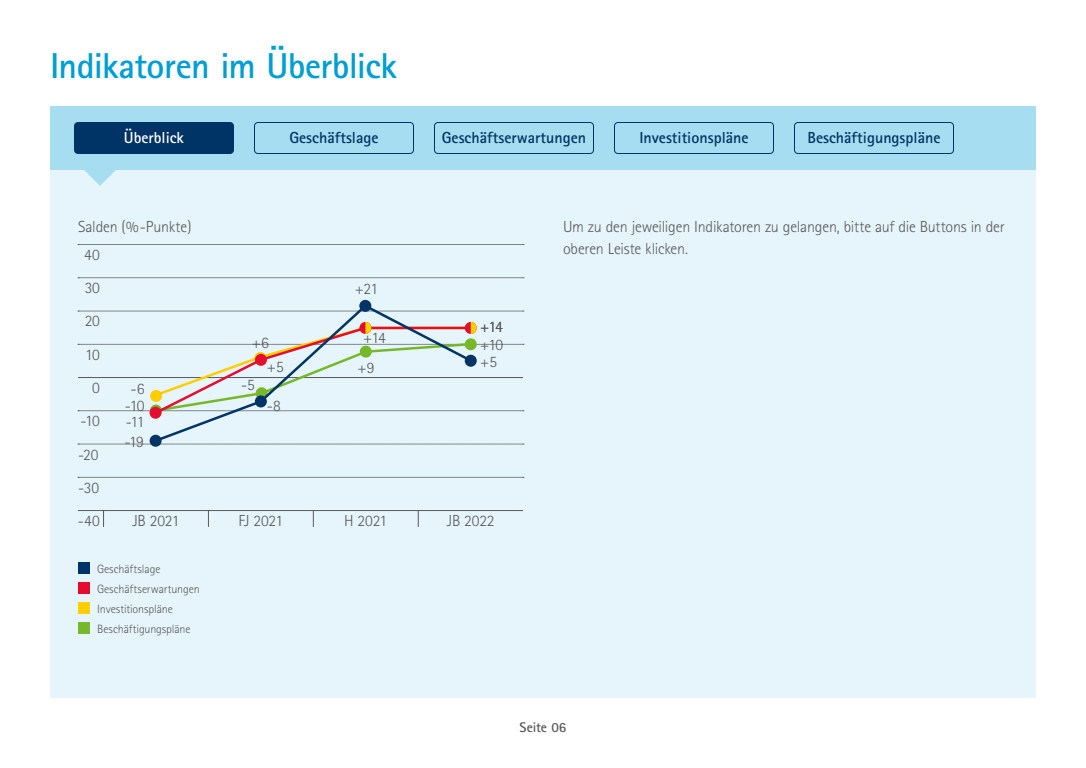
<style>
.page{position:relative;width:1086px;height:768px;background:#fff}
.page>*{position:absolute;margin:0;border:0;box-sizing:border-box;transform-origin:0 0}
.Headline_Kategorie_2{font:700 36px "Rotis Sans Serif";letter-spacing:-.015em;color:#009ed4}
.Fliesstext_10_pt_tit{font:300 16px/22px "Rotis Sans Serif";letter-spacing:-.015em;color:#58585a}
.t1{font:700 16px "Rotis Sans Serif";color:#036}
.t2{font:700 16px "Rotis Sans Serif";color:#fff}
.Headline_Kategorie_2-2{font:700 14px "Rotis Sans Serif";letter-spacing:-.005em;color:#58585a}
.Fliesstext_10_pt_tit-2{font:300 12px "Rotis Sans Serif";letter-spacing:-.01em;color:#58585a}
</style>
<div class="page">
<div style="left:50px;top:106px;width:986px;height:592px;background:#e6f5fb"></div>
<div style="left:50px;top:106px;width:986px;height:64px;background:#a6ddf0"></div>
<svg style="left:84px;top:170px;width:32px;height:16px"></svg>
<svg style="left:78px;top:244px;width:446px;height:1px"></svg>
<hr style="left:78px;top:510px;width:445px;height:1px;background:#58585a">
<svg style="left:78px;top:477px;width:446px;height:1px"></svg>
<svg style="left:78px;top:444px;width:446px;height:1px"></svg>
<svg style="left:78px;top:311px;width:446px;height:1px"></svg>
<svg style="left:78px;top:278px;width:446px;height:1px"></svg>
<svg style="left:103px;top:511px;width:1px;height:16px"></svg>
<svg style="left:208px;top:511px;width:1px;height:16px"></svg>
<svg style="left:313px;top:511px;width:1px;height:16px"></svg>
<svg style="left:418px;top:511px;width:1px;height:16px"></svg>
<div style="left:434px;top:122px;width:160px;height:32px;border:1px solid #036;border-radius:4px"></div>
<div style="left:254px;top:122px;width:160px;height:32px;border:1px solid #036;border-radius:4px"></div>
<div style="left:614px;top:122px;width:160px;height:32px;border:1px solid #036;border-radius:4px"></div>
<div style="left:794px;top:122px;width:160px;height:32px;border:1px solid #036;border-radius:4px"></div>
<div style="left:74px;top:122px;width:160px;height:32px;background:#036;border-radius:4px"></div>
<div style="left:78px;top:562px;width:12px;height:12px;background:#036"></div>
<div style="left:78px;top:582px;width:12px;height:12px;background:#e40d2e"></div>
<div style="left:78px;top:602px;width:12px;height:12px;background:#ffce00"></div>
<div style="left:78px;top:622px;width:12px;height:12px;background:#76b82a"></div>
<svg style="left:150px;top:435px;width:12px;height:12px"></svg>
<div style="left:359px;top:300px;width:12px;height:12px;background:#036;border-radius:50%"></div>
<div style="left:150px;top:407px;width:12px;height:12px;background:#e4203e;border-radius:50%"></div>
<svg style="left:78px;top:323px;width:446px;height:93px"></svg>
<svg style="left:152px;top:303px;width:322px;height:141px"></svg>
<p class="Headline_Kategorie_2" style="left:50px;top:44px;width:349px">Indikatoren im Überblick</p>
<p class="t2" style="left:124px;top:128px;width:62px">Überblick</p>
<p class="t1" style="left:289px;top:128px;width:91px">Geschäftslage</p>
<p class="t1" style="left:442px;top:128px;width:146px">Geschäftserwartungen</p>
<p class="t1" style="left:639px;top:128px;width:111px">Investitionspläne</p>
<p class="t1" style="left:807px;top:128px;width:135px">Beschäftigungspläne</p>
<p class="Fliesstext_10_pt_tit" style="left:78px;top:216px;width:115px">Salden (%-Punkte)</p>
<p class="Fliesstext_10_pt_tit" style="left:84px;top:243px;width:17px">40</p>
<p class="Fliesstext_10_pt_tit" style="left:85px;top:277px;width:17px">30</p>
<p class="Fliesstext_10_pt_tit" style="left:85px;top:310px;width:17px">20</p>
<p class="Fliesstext_10_pt_tit" style="left:85px;top:343px;width:16px">10</p>
<p class="Fliesstext_10_pt_tit" style="left:92px;top:377px;width:9px">0</p>
<p class="Fliesstext_10_pt_tit" style="left:80px;top:410px;width:21px">-10</p>
<p class="Fliesstext_10_pt_tit" style="left:78px;top:443px;width:22px">-20</p>
<p class="Fliesstext_10_pt_tit" style="left:78px;top:477px;width:23px">-30</p>
<p class="Fliesstext_10_pt_tit" style="left:131px;top:377px;width:15px">-6</p>
<p class="Fliesstext_10_pt_tit" style="left:125px;top:395px;width:21px">-10</p>
<p class="Fliesstext_10_pt_tit" style="left:126px;top:411px;width:20px">-11</p>
<p class="Fliesstext_10_pt_tit" style="left:124px;top:430px;width:21px">-19</p>
<p class="Fliesstext_10_pt_tit" style="left:252px;top:331px;width:19px">+6</p>
<p class="Fliesstext_10_pt_tit" style="left:241px;top:374px;width:15px">-5</p>
<p class="Fliesstext_10_pt_tit" style="left:267px;top:356px;width:18px">+5</p>
<p class="Fliesstext_10_pt_tit" style="left:267px;top:395px;width:15px">-8</p>
<p class="Fliesstext_10_pt_tit" style="left:355px;top:278px;width:25px">+21</p>
<p class="Fliesstext_10_pt_tit" style="left:363px;top:327px;width:24px">+14</p>
<p class="Fliesstext_10_pt_tit" style="left:358px;top:357px;width:19px">+9</p>
<p class="Fliesstext_10_pt_tit" style="left:480px;top:315px;width:24px">+14</p>
<p class="Fliesstext_10_pt_tit" style="left:480px;top:334px;width:24px">+10</p>
<p class="Fliesstext_10_pt_tit" style="left:480px;top:350px;width:18px">+5</p>
<p class="Fliesstext_10_pt_tit" style="left:78px;top:510px;width:24px">-40</p>
<p class="Fliesstext_10_pt_tit" style="left:133px;top:510px;width:49px">JB 2021</p>
<p class="Fliesstext_10_pt_tit" style="left:239px;top:510px;width:46px">FJ 2021</p>
<p class="Fliesstext_10_pt_tit" style="left:447px;top:510px;width:49px">JB 2022</p>
<p class="Fliesstext_10_pt_tit" style="left:344px;top:510px;width:45px">H 2021</p>
<p class="Fliesstext_10_pt_tit-2" style="left:97px;top:562px;width:65px">Geschäftslage</p>
<p class="Fliesstext_10_pt_tit-2" style="left:97px;top:582px;width:104px">Geschäftserwartungen</p>
<p class="Fliesstext_10_pt_tit-2" style="left:97px;top:602px;width:77px">Investitionspläne</p>
<p class="Fliesstext_10_pt_tit-2" style="left:97px;top:622px;width:95px">Beschäftigungspläne</p>
<p class="Fliesstext_10_pt_tit" style="left:563px;top:216px;width:443px">Um zu den jeweiligen Indikatoren zu gelangen, bitte auf die Buttons in der oberen Leiste klicken.</p>
<p class="Headline_Kategorie_2-2" style="left:520px;top:718px;width:48px">Seite 06</p>
</div>
